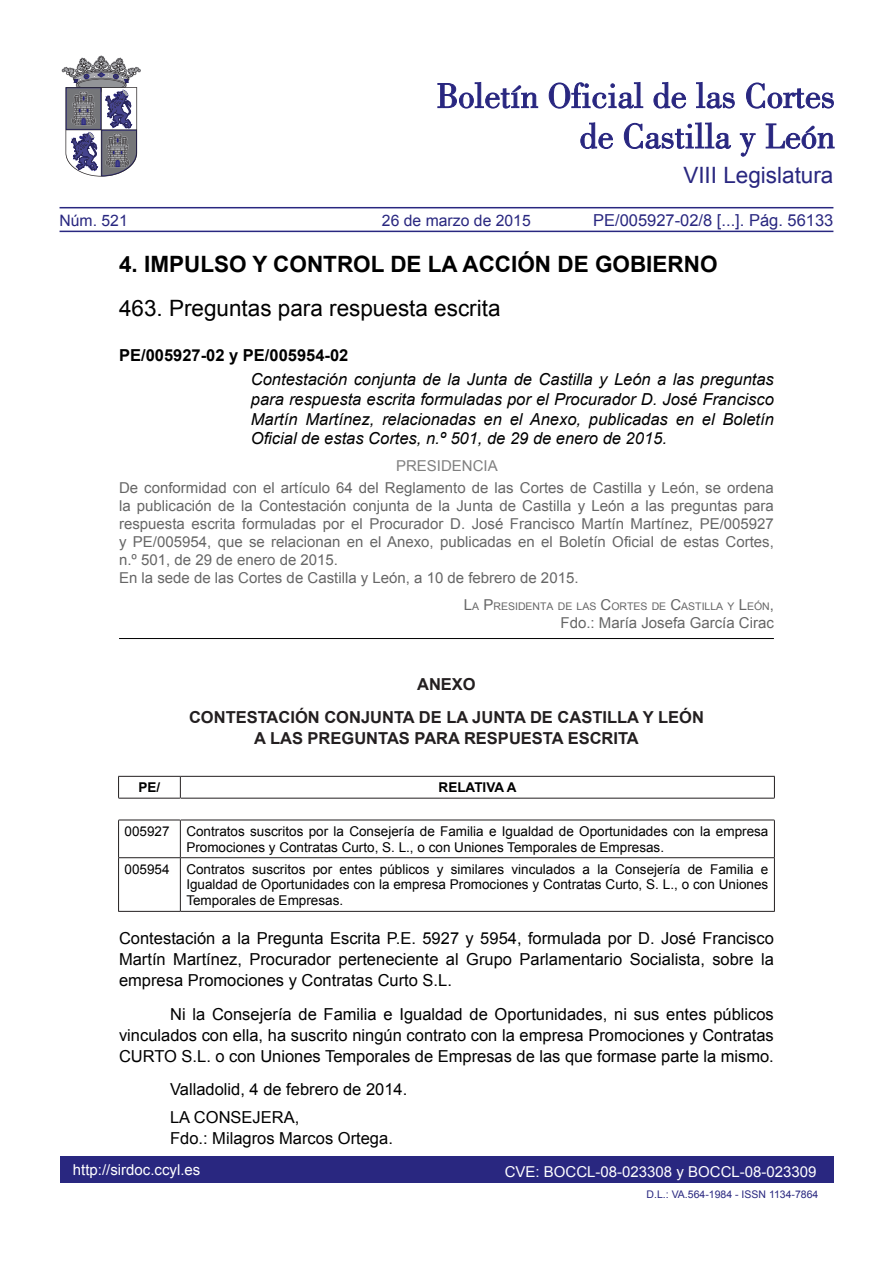
<style>
.page{position:relative;width:893px;height:1263px;background:#fff}
.page>*{position:absolute;margin:0;border:0;box-sizing:border-box;transform-origin:0 0}
.APARTADO{font:700 22.5px "Arial";color:#000}
.SUBAPARTADO{font:22.5px "Arial";color:#000}
.t1{font:22.5px "Arial";color:#292780}
.TEXTO_NORMAL{font:16.5px/21px "Arial";color:#000;text-align:justify}
.ENTRADILLA{font:italic 16.5px/19.8px "Arial";color:#000;text-align:justify}
.TEXTO_NORMAL-2{font:700 16.5px "Arial";color:#231f20}
.t2{font:16.5px "Arial";color:#292780}
.NÚMERO_CLAVE{font:700 16.5px "Arial";color:#000}
.t3{font:15.75px "Arial";color:#292780}
.TEXTO_CLARO2{font:15px/18px "Arial";color:#666;text-align:justify}
.t4{font:15px "Arial";color:#fff}
.PRESIDENCIA2{font:15px "Arial";color:#808080}
.TEXTO_NORMAL-3{font:13.5px/15.9px "Arial";color:#000}
.TEXTO_NORMAL-4{font:700 13.5px "Arial";color:#000}
.TEXTO_CLARO2-2{font:10.5px "Arial";color:#666}
.TEXTO_NORMAL-5{font:10.5px "Arial";color:#292780}
.s1{font-size:15px}
</style>
<div class="page">
<svg style="left:437px;top:82px;width:101px;height:26px"></svg>
<svg style="left:549px;top:82px;width:94px;height:27px"></svg>
<svg style="left:654px;top:82px;width:32px;height:26px"></svg>
<svg style="left:696px;top:82px;width:39px;height:26px"></svg>
<svg style="left:746px;top:83px;width:88px;height:25px"></svg>
<svg style="left:580px;top:122px;width:33px;height:27px"></svg>
<svg style="left:624px;top:122px;width:107px;height:27px"></svg>
<svg style="left:740px;top:133px;width:15px;height:24px"></svg>
<svg style="left:766px;top:124px;width:68px;height:25px"></svg>
<svg style="left:62px;top:56px;width:79px;height:121px"></svg>
<hr style="left:60px;top:231px;width:773px;height:1px;background:#292780">
<hr style="left:60px;top:207px;width:773px;height:1px;background:#292780">
<div style="left:60px;top:1157px;width:773px;height:26px;background:#292780"></div>
<hr style="left:119px;top:638px;width:655px;height:1px;background:#000">
<hr style="left:118px;top:776px;width:62px;height:1px;background:#231f20">
<hr style="left:180px;top:776px;width:595px;height:1px;background:#231f20">
<hr style="left:118px;top:820px;width:1px;height:37px;background:#231f20">
<hr style="left:180px;top:820px;width:1px;height:37px;background:#231f20">
<hr style="left:774px;top:820px;width:1px;height:37px;background:#231f20">
<hr style="left:118px;top:857px;width:62px;height:1px;background:#231f20">
<hr style="left:118px;top:858px;width:1px;height:53px;background:#231f20">
<hr style="left:180px;top:857px;width:595px;height:1px;background:#231f20">
<hr style="left:180px;top:858px;width:1px;height:53px;background:#231f20">
<hr style="left:774px;top:858px;width:1px;height:53px;background:#231f20">
<hr style="left:118px;top:911px;width:62px;height:1px;background:#231f20">
<hr style="left:180px;top:911px;width:595px;height:1px;background:#231f20">
<hr style="left:118px;top:798px;width:62px;height:1px;background:#231f20">
<hr style="left:180px;top:798px;width:595px;height:1px;background:#231f20">
<hr style="left:118px;top:820px;width:62px;height:1px;background:#231f20">
<hr style="left:180px;top:820px;width:595px;height:1px;background:#231f20">
<svg style="left:118px;top:777px;width:1px;height:43px"></svg>
<svg style="left:180px;top:777px;width:1px;height:43px"></svg>
<svg style="left:774px;top:777px;width:1px;height:43px"></svg>
<p class="t3" style="left:60px;top:210px;width:70px">Núm. 521</p>
<p class="t3" style="left:382px;top:210px;width:150px">26 de marzo de 2015</p>
<p class="t1" style="left:683px;top:160px;width:152px">VIII Legislatura</p>
<p class="t2" style="left:593px;top:209px;width:242px">PE/005927-02/8 [...]. Pág. 56133</p>
<p class="APARTADO" style="left:119px;top:249px;width:600px">4. IMPULSO Y CONTROL DE LA ACCIÓN DE GOBIERNO</p>
<p class="SUBAPARTADO" style="left:119px;top:293px;width:383px">463. Preguntas para respuesta escrita</p>
<p class="NÚMERO_CLAVE" style="left:119px;top:344px;width:231px">PE/005927-02 y PE/005954-02</p>
<p class="ENTRADILLA" style="left:251px;top:369px;width:525px">Contestación conjunta de la Junta de Castilla y León a las preguntas para respuesta escrita formuladas por el Procurador D. José Francisco Martín Martínez, relacionadas en el Anexo, publicadas en el Boletín Oficial de estas Cortes, n.º 501, de 29 de enero de 2015.</p>
<p class="PRESIDENCIA2" style="left:396px;top:456px;width:103px">PRESIDENCIA</p>
<p class="TEXTO_CLARO2" style="left:119px;top:479px;width:656px">De conformidad con el artículo 64 del Reglamento de las Cortes de Castilla y León, se ordena la publicación de la Contestación conjunta de la Junta de Castilla y León a las preguntas para respuesta escrita formuladas por el Procurador D. José Francisco Martín Martínez, PE/005927 y PE/005954, que se relacionan en el Anexo, publicadas en el Boletín Oficial de estas Cortes, n.º 501, de 29 de enero de 2015.</p>
<p class="TEXTO_CLARO2" style="left:119px;top:569px;width:461px">En la sede de las Cortes de Castilla y León, a 10 de febrero de 2015.</p>
<p class="TEXTO_CLARO2-2" style="left:464px;top:599px;width:311px"><span class="s1">L</span>A <span class="s1">P</span>RESIDENTA DE LAS <span class="s1">C</span>ORTES DE <span class="s1">C</span>ASTILLA Y <span class="s1">L</span>EÓN<span class="s1">,</span></p>
<p class="TEXTO_CLARO2" style="left:560px;top:613px;width:215px">Fdo.: María Josefa García Cirac</p>
<p class="TEXTO_NORMAL-2" style="left:417px;top:673px;width:60px">ANEXO</p>
<p class="TEXTO_NORMAL-2" style="left:189px;top:707px;width:516px">CONTESTACIÓN CONJUNTA DE LA JUNTA DE CASTILLA Y LEÓN</p>
<p class="TEXTO_NORMAL-2" style="left:254px;top:728px;width:386px">A LAS PREGUNTAS PARA RESPUESTA ESCRITA</p>
<p class="TEXTO_NORMAL-4" style="left:139px;top:778px;width:23px">PE/</p>
<p class="TEXTO_NORMAL-4" style="left:439px;top:778px;width:79px">RELATIVA A</p>
<p class="TEXTO_NORMAL-3" style="left:125px;top:823px;width:47px">005927</p>
<p class="TEXTO_NORMAL-3" style="left:186px;top:823px;width:584px">Contratos suscritos por la Consejería de Familia e Igualdad de Oportunidades con la empresa<br>Promociones y Contratas Curto, S. L., o con Uniones Temporales de Empresas.</p>
<p class="TEXTO_NORMAL-3" style="left:125px;top:861px;width:47px">005954</p>
<p class="TEXTO_NORMAL-3" style="left:186px;top:861px;width:583px;text-align:justify">Contratos suscritos por entes públicos y similares vinculados a la Consejería de Familia e Igualdad de Oportunidades con la empresa Promociones y Contratas Curto, S. L., o con Uniones Temporales de Empresas.</p>
<p class="TEXTO_NORMAL" style="left:119px;top:928px;width:656px">Contestación a la Pregunta Escrita P.E. 5927 y 5954, formulada por D. José Francisco Martín Martínez, Procurador perteneciente al Grupo Parlamentario Socialista, sobre la empresa Promociones y Contratas Curto S.L.</p>
<p class="TEXTO_NORMAL" style="left:119px;top:1003px;width:656px;text-indent:51px">Ni la Consejería de Familia e Igualdad de Oportunidades, ni sus entes públicos vinculados con ella, ha suscrito ningún contrato con la empresa Promociones y Contratas CURTO S.L. o con Uniones Temporales de Empresas de las que formase parte la mismo.</p>
<p class="TEXTO_NORMAL" style="left:170px;top:1078px;width:239px">Valladolid, 4 de febrero de 2014.</p>
<p class="TEXTO_NORMAL" style="left:170px;top:1107px;width:131px">LA CONSEJERA,</p>
<p class="TEXTO_NORMAL" style="left:170px;top:1128px;width:224px">Fdo.: Milagros Marcos Ortega.</p>
<p class="t4" style="left:73px;top:1159px;width:129px">http://sirdoc.ccyl.es</p>
<p class="t4" style="left:505px;top:1162px;width:313px">CVE: BOCCL-08-023308 y BOCCL-08-023309</p>
<p class="TEXTO_NORMAL-5" style="left:647px;top:1188px;width:173px">D.L.: VA.564-1984 - ISSN 1134-7864</p>
</div>
